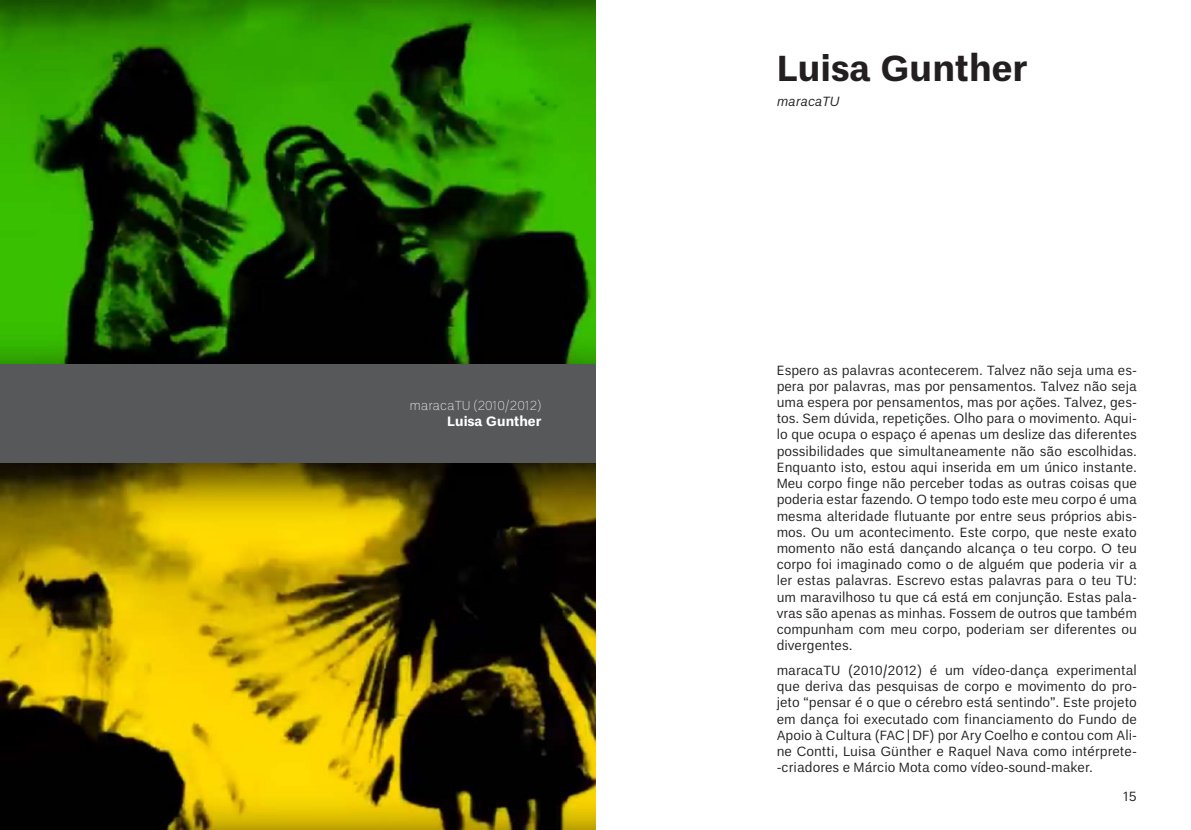
<style>
.page{position:relative;width:1191px;height:830px;background:#fff}
.page>*{position:absolute;margin:0;border:0;box-sizing:border-box;transform-origin:0 0}
.t1{font:700 36px "Un B Pro";color:#231f20}
.t2{font:13.5px/16.2px "Un B Pro";color:#231f20;text-align:justify}
.t3{font:300 13.5px "Un B Pro";color:#fff}
.t4{font:700 13.5px "Un B Pro";color:#fff}
.t5{font:italic 13.5px "Un B Pro";color:#231f20}
</style>
<div class="page">
<img style="left:0;top:0;width:595px;height:364px">
<img style="left:0;top:463px;width:595px;height:366px">
<div style="left:0;top:364px;width:595px;height:99px;background:#57585a"></div>
<p class="t3" style="left:409px;top:397px;width:134px">maracaTU (2010/2012)</p>
<p class="t4" style="left:447px;top:413px;width:96px">Luisa Gunther</p>
<h1 class="t1" style="left:776px;top:48px;width:252px">Luisa Gunther</h1>
<p class="t5" style="left:776px;top:93px;width:64px">maracaTU</p>
<p class="t2" style="left:776px;top:361px;width:362px">Espero as palavras acontecerem. Talvez não seja uma es&shy;pera por palavras, mas por pensamentos. Talvez não seja uma espera por pensamentos, mas por ações. Talvez, ges&shy;tos. Sem dúvida, repetições. Olho para o movimento. Aqui&shy;lo que ocupa o espaço é apenas um deslize das diferentes possibilidades que simultaneamente não são escolhidas.<br>Enquanto isto, estou aqui inserida em um único instante.<br>Meu corpo finge não perceber todas as outras coisas que poderia estar fazendo. O tempo todo este meu corpo é uma mesma alteridade flutuante por entre seus próprios abis&shy;mos. Ou um acontecimento. Este corpo, que neste exato momento não está dançando alcança o teu corpo. O teu corpo foi imaginado como o de alguém que poderia vir a ler estas palavras. Escrevo estas palavras para o teu TU: um maravilhoso tu que cá está em conjunção. Estas pala&shy;vras são apenas as minhas. Fossem de outros que também compunham com meu corpo, poderiam ser diferentes ou divergentes.</p>
<p class="t2" style="left:776px;top:662px;width:362px">maracaTU (2010/2012) é um vídeo-dança experimental que deriva das pesquisas de corpo e movimento do pro&shy;jeto “pensar é o que o cérebro está sentindo”. Este projeto em dança foi executado com financiamento do Fundo de Apoio à Cultura (FAC|DF) por Ary Coelho e contou com Ali&shy;ne Contti, Luisa Günther e Raquel Nava como intérprete--criadores e Márcio Mota como vídeo-sound-maker.</p>
<p class="t2" style="left:1123px;top:787px;width:15px">15</p>
</div>
